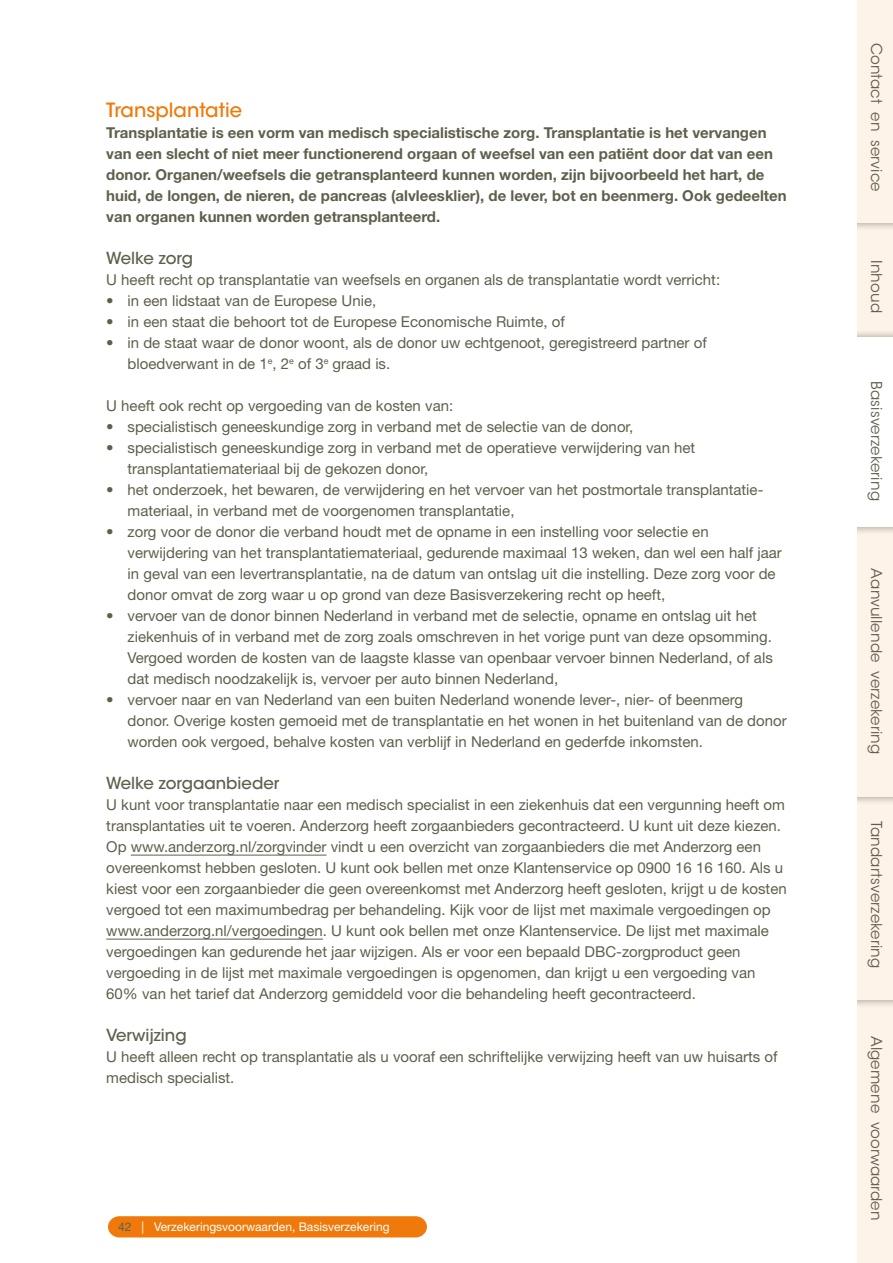
<style>
.page{position:relative;width:893px;height:1263px;background:#fff}
.page>*{position:absolute;margin:0;border:0;box-sizing:border-box;transform-origin:0 0}
.t1{font:500 19.5px "ITC Avant Garde Std";color:#ef7a0b}
.t2{font:500 16.5px "ITC Avant Garde Std";color:#605f4c}
.t3{font:15px/21px "Helvetica Neue LT Std";color:#605f4c}
.t4{font:700 15px/21px "Helvetica Neue LT Std";color:#605f4c}
.t5{font:15px "ITC Avant Garde Std";letter-spacing:.01em;color:#605f4c}
.t6{font:12px "Helvetica Neue LT Std";color:#fff}
.s1{color:#605f4c}
.s2{font-size:16.5px;color:#fef3e9}
</style>
<div class="page">
<hr style="left:131px;top:855px;width:195px;height:1px;background:#605f4c">
<hr style="left:106px;top:939px;width:217px;height:1px;background:#605f4c">
<div style="left:845px;top:945px;width:48px;height:318px;background:#fef3e9"></div>
<div style="left:845px;top:203px;width:48px;height:161px;background:#fef3e9"></div>
<div style="left:837px;top:0;width:56px;height:231px;background:#000;opacity:.4"></div>
<div style="left:845px;top:0;width:48px;height:222px;background:#fef3e9"></div>
<div style="left:837px;top:763px;width:56px;height:246px;background:#000;opacity:.4"></div>
<div style="left:845px;top:770px;width:48px;height:230px;background:#fef3e9"></div>
<div style="left:845px;top:486px;width:48px;height:310px;background:#fef3e9"></div>
<div style="left:837px;top:330px;width:56px;height:205px;background:#000;opacity:.4"></div>
<div style="left:845px;top:338px;width:48px;height:188px;background:#fff"></div>
<div style="left:829px;top:0;width:28px;height:1263px;background:#fff"></div>
<div style="left:108px;top:1216px;width:319px;height:21px;background:#ef7a0b"></div>
<h1 class="t1" style="left:106px;top:98px;width:137px">Transplantatie</h1>
<p class="t4" style="left:106px;top:122px;width:682px">Transplantatie is een vorm van medisch specialistische zorg. Transplantatie is het vervangen van een slecht of niet meer functionerend orgaan of weefsel van een patiënt door dat van een donor. Organen/weefsels die getransplanteerd kunnen worden, zijn bijvoorbeeld het hart, de huid, de longen, de nieren, de pancreas (alvleesklier), de lever, bot en beenmerg. Ook gedeelten van organen kunnen worden getransplanteerd.</p>
<p class="t2" style="left:106px;top:248px;width:88px">Welke zorg</p>
<p class="t3" style="left:106px;top:269px;width:615px">U heeft recht op transplantatie van weefsels en organen als de transplantatie wordt verricht:</p>
<p class="t3" style="left:106px;top:290px;width:271px">• in een lidstaat van de Europese Unie,</p>
<p class="t3" style="left:106px;top:311px;width:460px">• in een staat die behoort tot de Europese Economische Ruimte, of</p>
<p class="t3" style="left:128px;top:332px;width:581px;text-indent:-21px">• in de staat waar de donor woont, als de donor uw echtgenoot, geregistreerd partner of bloedverwant in de 1<sup>e</sup>, 2<sup>e</sup> of 3<sup>e</sup> graad is.</p>
<p class="t3" style="left:106px;top:395px;width:348px">U heeft ook recht op vergoeding van de kosten van:</p>
<p class="t3" style="left:106px;top:416px;width:529px">• specialistisch geneeskundige zorg in verband met de selectie van de donor,</p>
<p class="t3" style="left:128px;top:437px;width:569px;text-indent:-21px">• specialistisch geneeskundige zorg in verband met de operatieve verwijdering van het transplantatiemateriaal bij de gekozen donor,</p>
<p class="t3" style="left:128px;top:479px;width:636px;text-indent:-21px">• het onderzoek, het bewaren, de verwijdering en het vervoer van het postmortale transplantatie&shy;materiaal, in verband met de voorgenomen transplantatie,</p>
<p class="t3" style="left:128px;top:521px;width:656px;text-indent:-21px">• zorg voor de donor die verband houdt met de opname in een instelling voor selectie en verwijdering van het transplantatiemateriaal, gedurende maximaal 13 weken, dan wel een half jaar in geval van een levertransplantatie, na de datum van ontslag uit die instelling. Deze zorg voor de donor omvat de zorg waar u op grond van deze Basisverzekering recht op heeft,</p>
<p class="t3" style="left:128px;top:605px;width:647px;text-indent:-21px">• vervoer van de donor binnen Nederland in verband met de selectie, opname en ontslag uit het ziekenhuis of in verband met de zorg zoals omschreven in het vorige punt van deze opsomming.<br>Vergoed worden de kosten van de laagste klasse van openbaar vervoer binnen Nederland, of als dat medisch noodzakelijk is, vervoer per auto binnen Nederland,</p>
<p class="t3" style="left:128px;top:689px;width:661px;text-indent:-21px">• vervoer naar en van Nederland van een buiten Nederland wonende lever-, nier- of beenmerg donor. Overige kosten gemoeid met de transplantatie en het wonen in het buitenland van de donor worden ook vergoed, behalve kosten van verblijf in Nederland en gederfde inkomsten.</p>
<p class="t2" style="left:106px;top:773px;width:175px">Welke zorgaanbieder</p>
<p class="t3" style="left:106px;top:794px;width:682px">U kunt voor transplantatie naar een medisch specialist in een ziekenhuis dat een vergunning heeft om transplantaties uit te voeren. Anderzorg heeft zorgaanbieders gecontracteerd. U kunt uit deze kiezen.<br>Op www.anderzorg.nl/zorgvinder vindt u een overzicht van zorgaanbieders die met Anderzorg een overeenkomst hebben gesloten. U kunt ook bellen met onze Klantenservice op 0900 16 16 160. Als u kiest voor een zorgaanbieder die geen overeenkomst met Anderzorg heeft gesloten, krijgt u de kosten vergoed tot een maximumbedrag per behandeling. Kijk voor de lijst met maximale vergoedingen op www.anderzorg.nl/vergoedingen. U kunt ook bellen met onze Klantenservice. De lijst met maximale vergoedingen kan gedurende het jaar wijzigen. Als er voor een bepaald DBC-zorgproduct geen vergoeding in de lijst met maximale vergoedingen is opgenomen, dan krijgt u een vergoeding van 60% van het tarief dat Anderzorg gemiddeld voor die behandeling heeft gecontracteerd.</p>
<p class="t2" style="left:106px;top:1025px;width:82px">Verwijzing</p>
<p class="t3" style="left:106px;top:1046px;width:673px">U heeft alleen recht op transplantatie als u vooraf een schriftelijke verwijzing heeft van uw huisarts of medisch specialist.</p>
<p class="t6" style="left:118px;top:1219px;width:273px"><span class="s1">42</span> | Verzekeringsvoorwaarden, Basisverzekering</p>
<p class="t5" style="left:885px;top:43px;width:151px;rotate:90deg">Contact<span class="s2">_</span>en<span class="s2">_</span>service</p>
<p class="t5" style="left:885px;top:260px;width:54px;rotate:90deg">Inhoud</p>
<p class="t5" style="left:885px;top:381px;width:121px;rotate:90deg">Basisverzekering</p>
<p class="t5" style="left:885px;top:568px;width:187px;rotate:90deg">Aanvullende<span class="s2">_</span>verzekering</p>
<p class="t5" style="left:885px;top:821px;width:149px;rotate:90deg">Tandartsverzekering</p>
<p class="t5" style="left:885px;top:1036px;width:186px;rotate:90deg">Algemene<span class="s2">_</span>voorwaarden</p>
</div>
